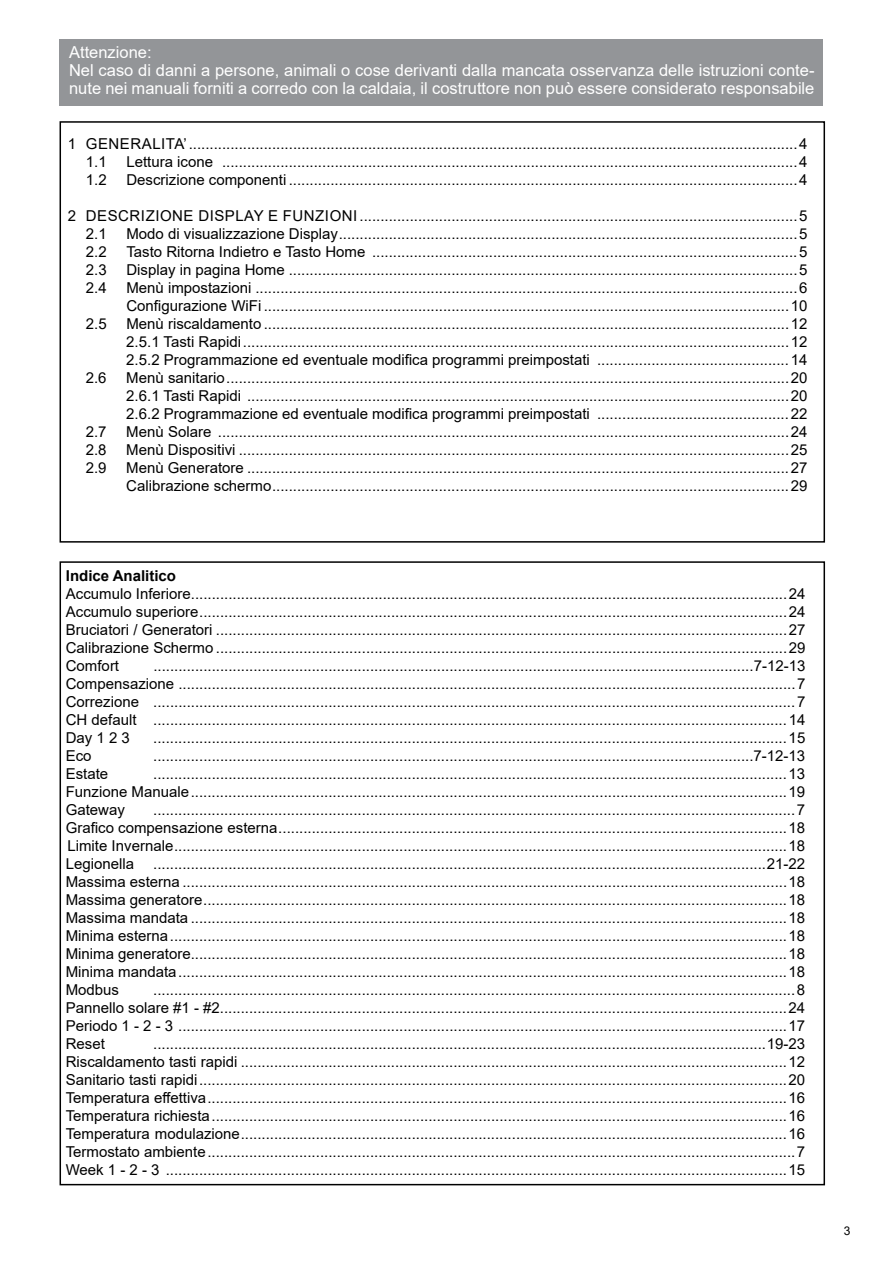
<style>
.page{position:relative;width:893px;height:1263px;background:#fff}
.page>*{position:absolute;margin:0;border:0;box-sizing:border-box;transform-origin:0 0}
.t1{font:16.5px/18px "Arial";color:#fff}
.t2{font:15px/18px "Arial";color:#000;text-align:justify}
.t3{font:15px/18px "Arial";letter-spacing:.035em;color:#000}
.t4{font:700 15px "Arial";color:#000}
.t5{font:12px "Arial";color:#000}
</style>
<div class="page">
<div style="left:60px;top:39px;width:763px;height:67px;background:#939598"></div>
<div style="left:60px;top:121px;width:765px;height:422px;border:2px solid #000"></div>
<p class="t1" style="left:69px;top:43px;width:747px">Attenzione:<br>Nel caso di danni a persone, animali o cose derivanti dalla mancata osservanza delle istruzioni conte&shy;nute nei manuali forniti a corredo con la caldaia, il costruttore non può essere considerato responsabile</p>
<p class="t3" style="left:86px;top:135px;width:723px;text-indent:-18px">1 GENERALITA’..................................................................................................................................................4<br>1.1</p>
<p class="t2" style="left:126px;top:153px;width:682px">Lettura icone ..........................................................................................................................................4</p>
<p class="t2" style="left:86px;top:171px;width:22px">1.2</p>
<p class="t2" style="left:126px;top:171px;width:682px">Descrizione componenti ..........................................................................................................................4</p>
<p class="t2" style="left:68px;top:207px;width:60px">2 Descri</p>
<p class="t2" style="left:146px;top:207px;width:20px">zione</p>
<p class="t2" style="left:198px;top:207px;width:37px">displa</p>
<p class="t2" style="left:254px;top:207px;width:80px">y e funzioni</p>
<p class="t2" style="left:360px;top:207px;width:449px">.........................................................................................................5</p>
<p class="t2" style="left:86px;top:225px;width:22px">2.1</p>
<p class="t2" style="left:126px;top:225px;width:682px">Modo di visualizzazione Display..............................................................................................................5</p>
<p class="t2" style="left:86px;top:243px;width:22px">2.2</p>
<p class="t2" style="left:126px;top:243px;width:682px">Tasto Ritorna Indietro e Tasto Home ......................................................................................................5</p>
<p class="t2" style="left:86px;top:261px;width:22px">2.3</p>
<p class="t2" style="left:126px;top:261px;width:682px">Display in pagina Home ..........................................................................................................................5</p>
<p class="t2" style="left:86px;top:279px;width:22px">2.4</p>
<p class="t2" style="left:126px;top:279px;width:682px">Menù impostazioni ..................................................................................................................................6<br>Configurazione WiFi ..............................................................................................................................10</p>
<p class="t2" style="left:86px;top:315px;width:22px">2.5</p>
<p class="t2" style="left:126px;top:315px;width:683px">Menù riscaldamento ..............................................................................................................................12<br>2.5.1 Tasti Rapidi...................................................................................................................................12<br>2.5.2 Programmazione ed eventuale modifica programmi preimpostati ..............................................14</p>
<p class="t2" style="left:86px;top:369px;width:22px">2.6</p>
<p class="t2" style="left:126px;top:369px;width:683px">Menù sanitario.......................................................................................................................................20<br>2.6.1 Tasti Rapidi ..................................................................................................................................20<br>2.6.2 Programmazione ed eventuale modifica programmi preimpostati ..............................................22</p>
<p class="t2" style="left:86px;top:423px;width:22px">2.7</p>
<p class="t2" style="left:126px;top:423px;width:682px">Menù Solare .........................................................................................................................................24</p>
<p class="t2" style="left:86px;top:441px;width:22px">2.8</p>
<p class="t2" style="left:126px;top:441px;width:682px">Menù Dispositivi ....................................................................................................................................25</p>
<p class="t2" style="left:86px;top:459px;width:22px">2.9</p>
<p class="t2" style="left:126px;top:459px;width:683px">Menù Generatore ..................................................................................................................................27<br>Calibrazione schermo............................................................................................................................29</p>
<p class="t4" style="left:66px;top:565px;width:112px">Indice Analitico</p>
<p class="t2" style="left:66px;top:584px;width:741px">Accumulo Inferiore...............................................................................................................................................24<br>Accumulo superiore.............................................................................................................................................24<br>Bruciatori / Generatori .........................................................................................................................................27<br>Calibrazione Schermo .........................................................................................................................................29<br>Comfort</p>
<p class="t2" style="left:66px;top:656px;width:741px;text-indent:88px">................................................................................................................................................7-12-13<br>Compensazione ....................................................................................................................................................7<br>Correzione ..........................................................................................................................................................7<br>CH default ........................................................................................................................................................14<br>Day 1 2 3</p>
<p class="t2" style="left:153px;top:728px;width:653px">........................................................................................................................................................15</p>
<p class="t2" style="left:66px;top:746px;width:27px">Eco</p>
<p class="t2" style="left:153px;top:746px;width:653px">................................................................................................................................................7-12-13</p>
<p class="t2" style="left:66px;top:764px;width:44px">Estate</p>
<p class="t2" style="left:66px;top:764px;width:741px;text-indent:88px">........................................................................................................................................................13<br>Funzione Manuale...............................................................................................................................................19<br>Gateway</p>
<p class="t2" style="left:66px;top:800px;width:741px;text-indent:88px">..........................................................................................................................................................7<br>Grafico compensazione esterna..........................................................................................................................18<br>Limite Invernale...................................................................................................................................................18<br>Legionella</p>
<p class="t2" style="left:66px;top:854px;width:741px;text-indent:88px">...................................................................................................................................................21-22<br>Massima esterna .................................................................................................................................................18<br>Massima generatore............................................................................................................................................18<br>Massima mandata ...............................................................................................................................................18<br>Minima esterna....................................................................................................................................................18<br>Minima generatore...............................................................................................................................................18<br>Minima mandata..................................................................................................................................................18<br>Modbus</p>
<p class="t2" style="left:66px;top:980px;width:741px;text-indent:88px">..........................................................................................................................................................8<br>Pannello solare #1 - #2........................................................................................................................................24<br>Periodo 1 - 2 - 3 ..................................................................................................................................................17<br>Reset</p>
<p class="t2" style="left:66px;top:1034px;width:741px;text-indent:88px">...................................................................................................................................................19-23<br>Riscaldamento tasti rapidi ...................................................................................................................................12<br>Sanitario tasti rapidi.............................................................................................................................................20<br>Temperatura effettiva...........................................................................................................................................16<br>Temperatura richiesta..........................................................................................................................................16<br>Temperatura modulazione...................................................................................................................................16<br>Termostato ambiente.............................................................................................................................................7<br>Week 1 - 2 - 3 .....................................................................................................................................................15</p>
<p class="t5" style="left:844px;top:1222px;width:8px">3</p>
</div>
